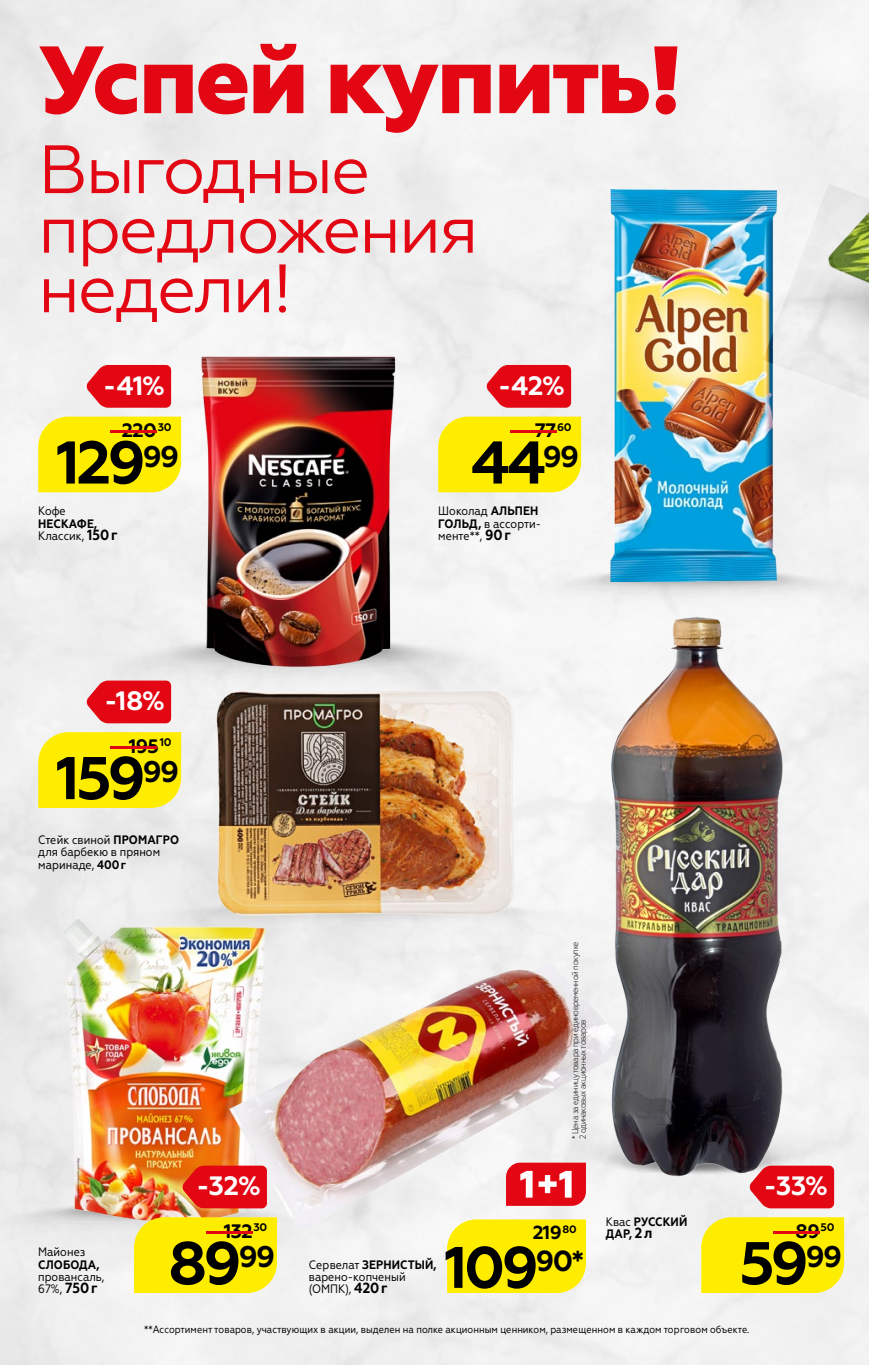
<style>
.page{position:relative;width:869px;height:1365px;background:#fff}
.page>*{position:absolute;margin:0;border:0;box-sizing:border-box;transform-origin:0 0}
.t1{font:800 95.38px "Geometria";letter-spacing:-.03em;color:#e30613}
.t2{font:68.25px/59.5px "Geometria";letter-spacing:-.03em;color:#e30613}
.t3{font:700 60.2px "Geometria";letter-spacing:-.06em;color:#000}
.t4{font:700 58.45px "Geometria";color:#000}
.t5{font:700 26.6px "Geometria";color:#fff}
.t6{font:700 19.43px "Geometria";letter-spacing:-.03em;color:#000}
.t7{font:700 18.9px "Geometria";color:#000}
.t8{font:12.25px/12.2px "Geometria Narrow";color:#000}
.t9{font:700 12.25px/12.2px "Geometria Narrow";letter-spacing:.01em;color:#000}
.t10{font:700 11.03px "Geometria";letter-spacing:-.03em;color:#000}
.t11{font:10.5px "Geometria Narrow";color:#000}
.t12{font:300 8.75px/7.9px "Geometria Narrow";letter-spacing:-.03em;color:#000}
.s1{color:#e30613}
.s2{font-size:19.43px;color:#e30613}
.s3{font-weight:700}
.s4{font-weight:700;font-size:14.7px}
.s5{font-weight:400}
.s6{font-size:14.7px}
</style>
<div class="page">
<div style="left:0;top:0;width:868px;height:1364px;background:#f0f0f0"></div>
<div style="left:814px;top:1016px;width:54px;height:85px;background:#f2f2f2"></div>
<img style="left:50px;top:636px;width:508px;height:74px">
<img style="left:139px;top:350px;width:320px;height:320px">
<div style="left:0;top:1201px;width:134px;height:46px;background:#ececec"></div>
<img style="left:4px;top:913px;width:211px;height:313px">
<img style="left:215px;top:861px;width:418px;height:417px">
<img style="left:490px;top:567px;width:378px;height:52px">
<img style="left:606px;top:190px;width:179px;height:391px">
<img style="left:762px;top:184px;width:106px;height:325px">
<img style="left:792px;top:10px;width:76px;height:440px">
<div style="left:526px;top:1104px;width:339px;height:72px;background:#f0f0f0"></div>
<img style="left:598px;top:613px;width:195px;height:565px">
<div style="left:438px;top:416px;width:143px;height:76px;background:#ffed00"></div>
<svg style="left:486px;top:365px;width:85px;height:42px"></svg>
<div style="left:134px;top:1217px;width:143px;height:75px;background:#ffed00"></div>
<svg style="left:182px;top:1165px;width:85px;height:43px"></svg>
<div style="left:38px;top:416px;width:143px;height:76px;background:#ffed00"></div>
<svg style="left:86px;top:365px;width:85px;height:42px"></svg>
<div style="left:447px;top:1219px;width:138px;height:73px;background:#ffed00"></div>
<svg style="left:506px;top:1162px;width:79px;height:43px"></svg>
<div style="left:701px;top:1217px;width:142px;height:75px;background:#ffed00"></div>
<svg style="left:749px;top:1165px;width:84px;height:43px"></svg>
<div style="left:38px;top:732px;width:143px;height:75px;background:#ffed00"></div>
<svg style="left:86px;top:680px;width:85px;height:43px"></svg>
<img style="left:106px;top:899px;width:518px;height:37px">
<img style="left:213px;top:687px;width:304px;height:228px">
<p class="t1" style="left:38px;top:23px;width:646px">Успей купить!</p>
<p class="t2" style="left:38px;top:140px;width:441px">Выгодные предложения недели!</p>
<p class="t5" style="left:103px;top:369px;width:63px">-41%</p>
<p class="t5" style="left:498px;top:369px;width:69px">-42%</p>
<p class="t6" style="left:95px;top:419px;width:78px"><span class="s1">-</span>220<sup>30</sup></p>
<p class="t10" style="left:495px;top:420px;width:78px"><span class="s2">-</span>60</p>
<p class="t6" style="left:534px;top:419px;width:23px">77</p>
<p class="t3" style="left:56px;top:426px;width:124px">129<sup>99</sup></p>
<p class="t3" style="left:470px;top:426px;width:110px">44<sup>99</sup></p>
<p class="t8" style="left:38px;top:505px;width:81px">Кофе<br><span class="s3">НЕСКАФЕ,<br></span>Классик, <span class="s4">150г</span></p>
<p class="t8" style="left:438px;top:505px;width:104px">Шоколад <span class="s3">АЛЬПЕН<br>ГОЛЬД,</span> в ассорти&shy;менте**, <span class="s4">90г</span></p>
<p class="t5" style="left:104px;top:685px;width:62px">-18%</p>
<p class="t10" style="left:95px;top:736px;width:78px"><span class="s2">-</span>10</p>
<p class="t6" style="left:129px;top:734px;width:32px">195</p>
<p class="t3" style="left:56px;top:742px;width:125px">159<sup>99</sup></p>
<p class="t8" style="left:38px;top:833px;width:142px">Стейк свиной <span class="s3">ПРОМАГРО </span>для барбекю в пряном маринаде, <span class="s3">400г</span></p>
<p class="t12" style="left:570px;top:1138px;width:199px;rotate:-90deg">* Цена за единицу товара при единовременной покупке<br>2 одинаковых акционных товаров</p>
<p class="t5" style="left:196px;top:1169px;width:66px">-32%</p>
<p class="t10" style="left:191px;top:1220px;width:78px"><span class="s2">-</span>30</p>
<p class="t6" style="left:224px;top:1219px;width:30px">132</p>
<p class="t3" style="left:168px;top:1227px;width:108px">89<sup>99</sup></p>
<p class="t8" style="left:38px;top:1245px;width:68px">Майонез<br><span class="s3">СЛОБОДА, </span>провансаль,<br>67%, <span class="s4">750г</span></p>
<p class="t8" style="left:309px;top:1257px;width:129px">Сервелат <span class="s3">ЗЕРНИСТЫЙ, </span>варено-копченый (ОМПК), <span class="s4">420г</span></p>
<p class="t7" style="left:532px;top:1221px;width:45px">219<sup>80</sup></p>
<p class="t4" style="left:444px;top:1232px;width:141px">109<sup>90*</sup></p>
<p class="t9" style="left:605px;top:1215px;width:83px"><span class="s5">Квас</span> РУССКИЙ<br>ДАР, <span class="s6">2л</span></p>
<p class="t5" style="left:763px;top:1169px;width:66px">-33%</p>
<p class="t10" style="left:758px;top:1220px;width:78px"><span class="s2">-</span>50</p>
<p class="t6" style="left:795px;top:1219px;width:26px">89</p>
<p class="t3" style="left:739px;top:1227px;width:104px">59<sup>99</sup></p>
<p class="t11" style="left:144px;top:1323px;width:606px">**Ассортимент товаров, участвующих в акции, выделен на полке акционным ценником, размещенном в каждом торговом объекте.</p>
</div>
